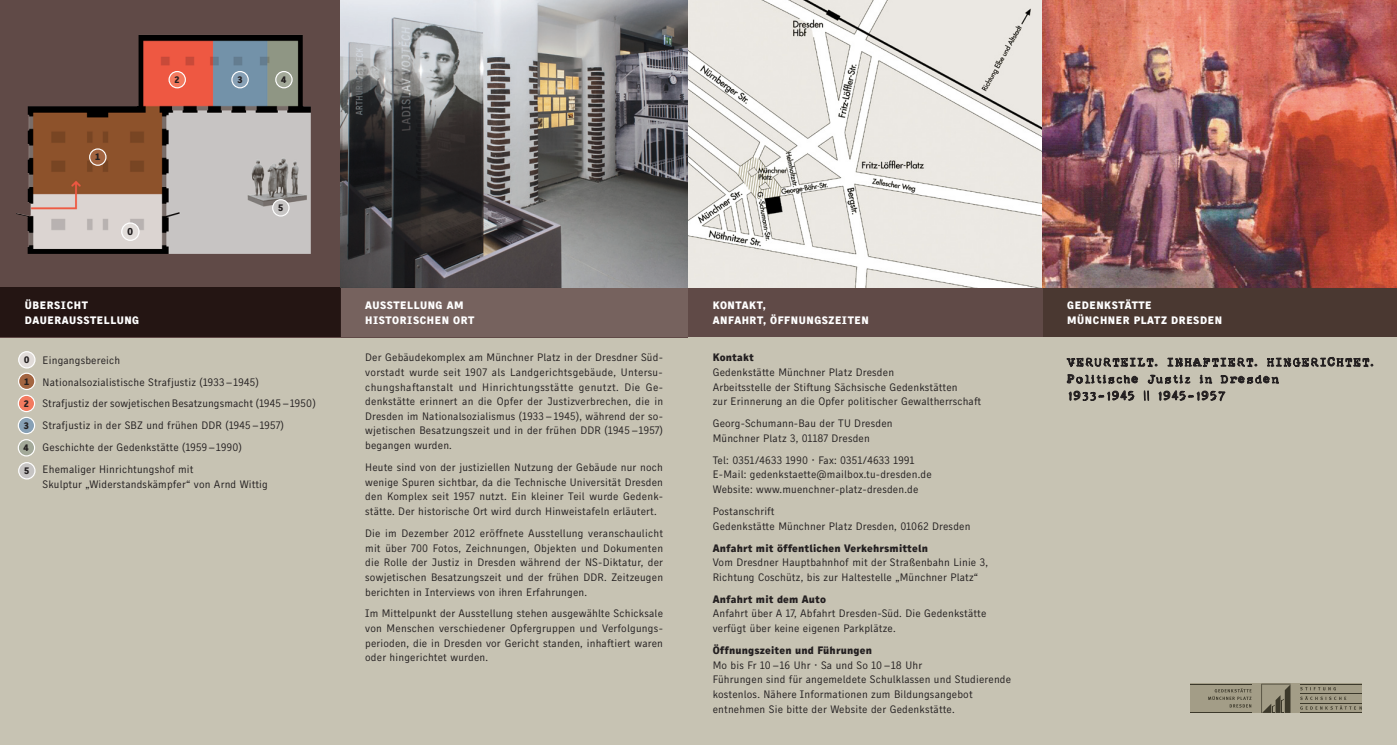
<style>
.page{position:relative;width:1397px;height:745px;background:#fff}
.page>*{position:absolute;margin:0;border:0;box-sizing:border-box;transform-origin:0 0}
.t1{font:12.25px/16.9px "Dislexi";letter-spacing:.14em;color:#231f20}
.Bodytext__Skopex{font:10.75px/14.6px "Skopex Gothic";letter-spacing:.015em;color:#231f20}
.H1___Main-Headline{font:10.75px/14.6px "Skopex Gothic";letter-spacing:.015em;color:#231f20}
.H2___Sub-Headline{font:10.75px/14.6px "Skopex Gothic";letter-spacing:.015em;color:#231f20}
.H1___Main-Headline-2{font:900 10.75px/14.6px "Skopex Gothic";letter-spacing:.05em;color:#fff}
.H2___Sub-Headline-2{font:900 10.75px "Skopex Gothic";letter-spacing:.015em;color:#231f20}
.BU_-_Captions__Skope{font:10px "Skopex Gothic Blk TF";color:#231f20}
.BU_-_Captions__Skope-2{font:9.5px "Skopex Gothic Blk TF";color:#231f20}
.s1{font-weight:900}
</style>
<div class="page">
<div style="left:0;top:0;width:1396px;height:744px;background:#c7c3b3"></div>
<div style="left:0;top:0;width:687px;height:337px;background:#604a47"></div>
<div style="left:340px;top:287px;width:347px;height:50px;background:#76625e"></div>
<div style="left:1042px;top:287px;width:354px;height:50px;background:#4a3831"></div>
<div style="left:0;top:287px;width:340px;height:50px;background:#241513"></div>
<div style="left:687px;top:287px;width:355px;height:50px;background:#604a47"></div>
<img style="left:340px;top:0;width:1056px;height:287px">
<img style="left:16px;top:35px;width:295px;height:219px">
<svg style="left:1260px;top:683px;width:30px;height:29px"></svg>
<svg style="left:1299px;top:705px;width:62px;height:4px"></svg>
<svg style="left:1299px;top:686px;width:46px;height:13px"></svg>
<hr style="left:1299px;top:683px;width:62px;height:1px;background:#231f20">
<hr style="left:1299px;top:711px;width:62px;height:1px;background:#231f20">
<hr style="left:1299px;top:702px;width:62px;height:1px;background:#231f20">
<hr style="left:1299px;top:692px;width:62px;height:1px;background:#231f20">
<hr style="left:1189px;top:683px;width:62px;height:1px;background:#231f20">
<hr style="left:1189px;top:711px;width:62px;height:1px;background:#231f20">
<svg style="left:1207px;top:688px;width:44px;height:19px"></svg>
<div style="left:122px;top:223px;width:17px;height:17px;background:#e1dcd9;border-radius:50%"></div>
<div style="left:121px;top:222px;width:19px;height:19px;border:1px solid #fff;border-radius:50%"></div>
<div style="left:169px;top:71px;width:16px;height:17px;background:#f37a5f;border-radius:50%"></div>
<div style="left:168px;top:71px;width:18px;height:17px;border:1px solid #fff;border-radius:50%"></div>
<div style="left:232px;top:71px;width:16px;height:17px;background:#87a0b5;border-radius:50%"></div>
<div style="left:231px;top:71px;width:18px;height:17px;border:1px solid #fff;border-radius:50%"></div>
<div style="left:276px;top:71px;width:16px;height:17px;background:#a3a999;border-radius:50%"></div>
<div style="left:275px;top:71px;width:17px;height:17px;border:1px solid #fff;border-radius:50%"></div>
<div style="left:273px;top:199px;width:16px;height:17px;background:#c6c4c3;border-radius:50%"></div>
<div style="left:272px;top:199px;width:17px;height:17px;border:1px solid #fff;border-radius:50%"></div>
<div style="left:90px;top:149px;width:16px;height:16px;background:#a36541;border-radius:50%"></div>
<div style="left:89px;top:148px;width:17px;height:18px;border:1px solid #fff;border-radius:50%"></div>
<svg style="left:1066px;top:357px;width:91px;height:10px"></svg>
<svg style="left:1167px;top:357px;width:89px;height:10px"></svg>
<svg style="left:1267px;top:356px;width:105px;height:11px"></svg>
<svg style="left:1066px;top:374px;width:71px;height:9px"></svg>
<svg style="left:1147px;top:374px;width:42px;height:9px"></svg>
<svg style="left:1199px;top:375px;width:12px;height:8px"></svg>
<svg style="left:1220px;top:375px;width:58px;height:8px"></svg>
<svg style="left:1068px;top:390px;width:65px;height:10px"></svg>
<svg style="left:1143px;top:390px;width:5px;height:10px"></svg>
<svg style="left:1158px;top:390px;width:66px;height:10px"></svg>
<div style="left:18px;top:395px;width:17px;height:16px;background:#f37a5f;border-radius:50%"></div>
<div style="left:18px;top:394px;width:17px;height:18px;border:1px solid #fff;border-radius:50%"></div>
<div style="left:18px;top:417px;width:17px;height:16px;background:#87a0b5;border-radius:50%"></div>
<div style="left:18px;top:416px;width:17px;height:18px;border:1px solid #fff;border-radius:50%"></div>
<div style="left:18px;top:439px;width:17px;height:16px;background:#a3a999;border-radius:50%"></div>
<div style="left:18px;top:439px;width:17px;height:17px;border:1px solid #fff;border-radius:50%"></div>
<div style="left:19px;top:351px;width:16px;height:17px;background:#e1dcd9;border-radius:50%"></div>
<div style="left:18px;top:351px;width:18px;height:17px;border:1px solid #fff;border-radius:50%"></div>
<div style="left:19px;top:462px;width:16px;height:16px;background:#c6c4c3;border-radius:50%"></div>
<div style="left:18px;top:462px;width:18px;height:17px;border:1px solid #fff;border-radius:50%"></div>
<div style="left:19px;top:373px;width:16px;height:16px;background:#a36541;border-radius:50%"></div>
<div style="left:18px;top:372px;width:17px;height:18px;border:1px solid #fff;border-radius:50%"></div>
<p class="BU_-_Captions__Skope-2" style="left:95px;top:151px;width:7px">1</p>
<p class="BU_-_Captions__Skope" style="left:128px;top:226px;width:7px">0</p>
<p class="H1___Main-Headline-2" style="left:25px;top:298px;width:116px">ÜBERSICHT<br>DAUERAUSSTELLUNG</p>
<p class="BU_-_Captions__Skope-2" style="left:175px;top:74px;width:7px">2</p>
<p class="BU_-_Captions__Skope-2" style="left:237px;top:74px;width:7px">3</p>
<p class="BU_-_Captions__Skope-2" style="left:281px;top:74px;width:7px">4</p>
<p class="BU_-_Captions__Skope-2" style="left:278px;top:202px;width:7px">5</p>
<p class="BU_-_Captions__Skope-2" style="left:24px;top:354px;width:7px">0</p>
<p class="BU_-_Captions__Skope-2" style="left:24px;top:375px;width:7px">1</p>
<p class="BU_-_Captions__Skope-2" style="left:24px;top:397px;width:7px">2</p>
<p class="BU_-_Captions__Skope-2" style="left:24px;top:419px;width:7px">3</p>
<p class="BU_-_Captions__Skope-2" style="left:24px;top:441px;width:7px">4</p>
<p class="BU_-_Captions__Skope-2" style="left:24px;top:464px;width:7px">5</p>
<p class="Bodytext__Skopex" style="left:43px;top:352px;width:79px">Eingangsbereich</p>
<p class="Bodytext__Skopex" style="left:43px;top:374px;width:218px">Nationalsozialistische Strafjustiz (1933 –1945)</p>
<p class="Bodytext__Skopex" style="left:43px;top:396px;width:275px">Strafjustiz der sowjetischen Besatzungsmacht (1945 –1950)</p>
<p class="Bodytext__Skopex" style="left:43px;top:418px;width:243px">Strafjustiz in der SBZ und frühen DDR (1945 –1957)</p>
<p class="Bodytext__Skopex" style="left:43px;top:440px;width:201px">Geschichte der Gedenkstätte (1959 –1990)</p>
<p class="Bodytext__Skopex" style="left:43px;top:462px;width:227px">Ehemaliger Hinrichtungshof mit<br>Skulptur „Widerstandskämpfer“ von Arnd Wittig</p>
<p class="H1___Main-Headline-2" style="left:365px;top:298px;width:111px">AUSSTELLUNG AM<br>HISTORISCHEN ORT</p>
<p class="Bodytext__Skopex" style="left:365px;top:350px;width:299px">Der Gebäudekomplex am Münchner Platz in der Dresdner Süd&shy;vorstadt wurde seit 1907 als Landgerichtsgebäude, Untersu&shy;chungshaftanstalt und Hinrichtungsstätte genutzt. Die Ge&shy;denkstätte erinnert an die Opfer der Justizverbrechen, die in Dresden im Nationalsozialismus (1933 – 1945), während der so&shy;wjetischen Besatzungszeit und in der frühen DDR (1945–1957) begangen wurden.</p>
<p class="Bodytext__Skopex" style="left:365px;top:459px;width:299px;text-align:justify">Heute sind von der justiziellen Nutzung der Gebäude nur noch wenige Spuren sichtbar, da die Technische Universität Dresden den Komplex seit 1957 nutzt. Ein kleiner Teil wurde Gedenk&shy;stätte. Der historische Ort wird durch Hinweistafeln erläutert.</p>
<p class="Bodytext__Skopex" style="left:365px;top:525px;width:299px;text-align:justify">Die im Dezember 2012 eröffnete Ausstellung veranschaulicht mit über 700 Fotos, Zeichnungen, Objekten und Dokumenten die Rolle der Justiz in Dresden während der NS-Diktatur, der sowjetischen Besatzungszeit und der frühen DDR. Zeitzeugen berichten in Interviews von ihren Erfahrungen.</p>
<p class="Bodytext__Skopex" style="left:365px;top:605px;width:299px;text-align:justify">Im Mittelpunkt der Ausstellung stehen ausgewählte Schicksale von Menschen verschiedener Opfergruppen und Verfolgungs&shy;perioden, die in Dresden vor Gericht standen, inhaftiert waren oder hingerichtet wurden.</p>
<p class="H1___Main-Headline-2" style="left:712px;top:298px;width:157px">KONTAKT,<br>ANFAHRT, ÖFFNUNGSZEITEN</p>
<p class="H2___Sub-Headline-2" style="left:712px;top:351px;width:43px">Kontakt</p>
<p class="H1___Main-Headline" style="left:712px;top:364px;width:270px">Gedenkstätte Münchner Platz Dresden<br>Arbeitsstelle der Stiftung Sächsische Gedenkstätten<br>zur Erinnerung an die Opfer politischer Gewaltherrschaft</p>
<p class="H1___Main-Headline" style="left:712px;top:415px;width:181px">Georg-Schumann-Bau der TU Dresden<br>Münchner Platz 3, 01187 Dresden</p>
<p class="H1___Main-Headline" style="left:712px;top:452px;width:220px">Tel: 0351/4633 1990 · Fax: 0351/4633 1991<br>E-Mail: gedenkstaette@mailbox.tu-dresden.de<br>Website: www.muenchner-platz-dresden.de</p>
<p class="Bodytext__Skopex" style="left:712px;top:503px;width:259px">Postanschrift<br>Gedenkstätte Münchner Platz Dresden, 01062 Dresden</p>
<p class="H2___Sub-Headline" style="left:712px;top:540px;width:277px"><span class="s1">Anfahrt mit öffentlichen Verkehrsmitteln<br></span>Vom Dresdner Hauptbahnhof mit der Straßenbahn Linie 3,<br>Richtung Coschütz, bis zur Haltestelle „Münchner Platz“</p>
<p class="H2___Sub-Headline-2" style="left:712px;top:592px;width:115px">Anfahrt mit dem Auto</p>
<p class="Bodytext__Skopex" style="left:712px;top:605px;width:275px">Anfahrt über A 17, Abfahrt Dresden-Süd. Die Gedenkstätte verfügt über keine eigenen Parkplätze.</p>
<p class="H2___Sub-Headline-2" style="left:712px;top:643px;width:161px">Öffnungszeiten und Führungen</p>
<p class="Bodytext__Skopex" style="left:712px;top:657px;width:211px">Mo bis Fr 10 –16 Uhr · Sa und So 10 –18 Uhr</p>
<p class="Bodytext__Skopex" style="left:712px;top:671px;width:300px">Führungen sind für angemeldete Schulklassen und Studierende kostenlos. Nähere Informationen zum Bildungsangebot entnehmen Sie bitte der Website der Gedenkstätte.</p>
<p class="H1___Main-Headline-2" style="left:1067px;top:298px;width:156px">GEDENKSTÄTTE<br>MÜNCHNER PLATZ DRESDEN</p>
<p class="t1" style="left:1067px;top:371px;width:212px">Politische Justiz in Dresden<br>1933-1945 || 1945-1957</p>
</div>
